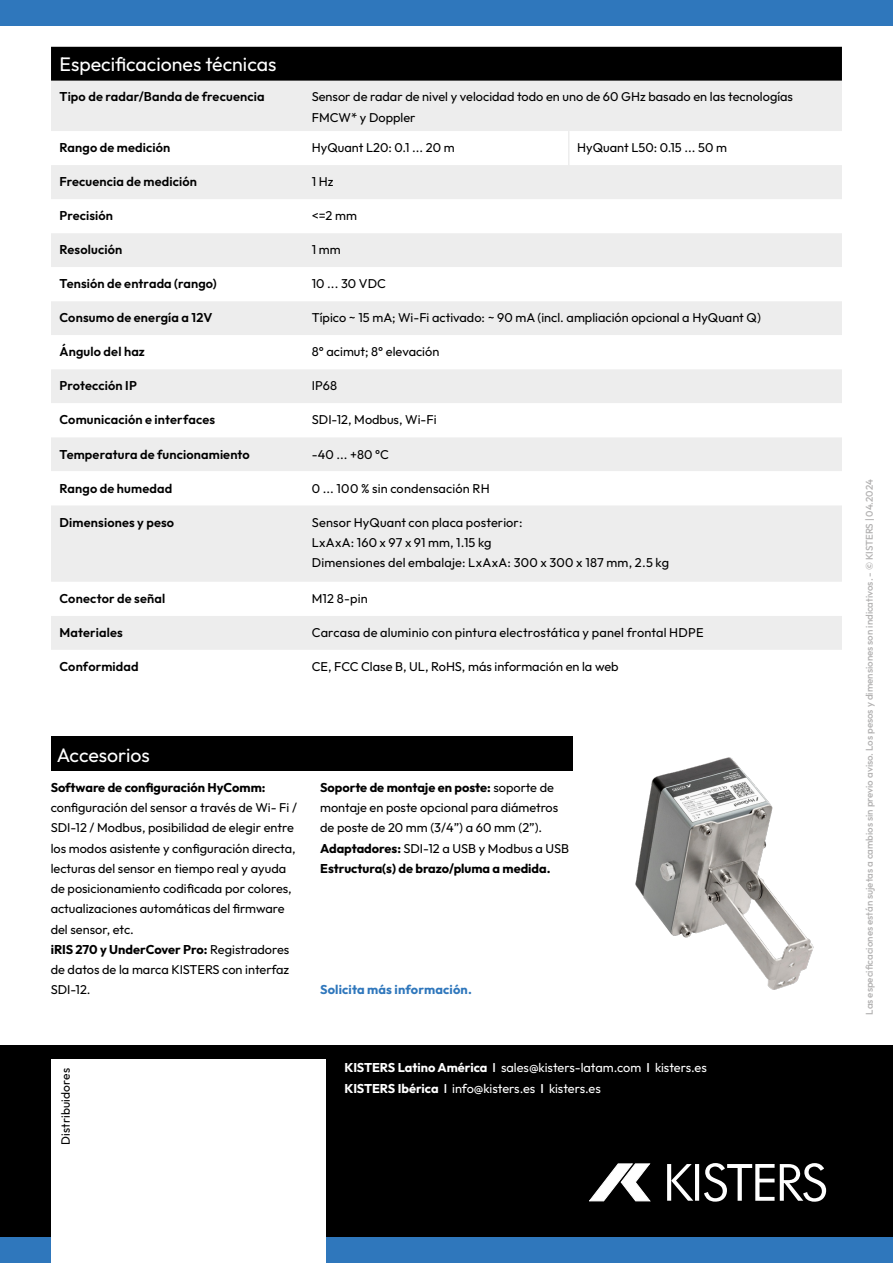
<style>
.page{position:relative;width:893px;height:1263px;background:#fff}
.page>*{position:absolute;margin:0;border:0;box-sizing:border-box;transform-origin:0 0}
.t1{font:19.5px "Outfit";color:#fff}
.t2{font:12.75px/20.2px "Outfit";color:#000}
.t3{font:600 12.75px "Outfit";letter-spacing:.01em;color:#000}
.t4{font:12.75px/20.2px "Outfit";color:#fff}
.t5{font:700 12.75px "Outfit";color:#000}
.t6{font:700 12.75px "Outfit";letter-spacing:.01em;color:#2f77bc}
.t7{font:12px "Outfit";letter-spacing:.015em;color:#000}
.t8{font:500 9.75px "Outfit";color:#b3b2b2}
.s1{font-weight:700}
.s2{font-weight:500}
</style>
<div class="page">
<img style="left:635px;top:757px;width:179px;height:233px">
<div style="left:0;top:1034px;width:893px;height:229px;background:#2f77bc;opacity:.4"></div>
<div style="left:0;top:0;width:893px;height:26px;background:#2f77bc"></div>
<div style="left:0;top:1237px;width:893px;height:26px;background:#2f77bc"></div>
<svg style="left:667px;top:1164px;width:4px;height:37px"></svg>
<svg style="left:671px;top:1164px;width:22px;height:37px"></svg>
<hr style="left:695px;top:1164px;width:4px;height:37px;background:#fff">
<svg style="left:704px;top:1163px;width:122px;height:39px"></svg>
<svg style="left:589px;top:1163px;width:61px;height:38px"></svg>
<div style="left:51px;top:1059px;width:274px;height:204px;background:#fff"></div>
<div style="left:51px;top:47px;width:791px;height:34px;background:#000"></div>
<div style="left:51px;top:81px;width:791px;height:50px;background:#ededed"></div>
<svg style="left:51px;top:233px;width:791px;height:417px;fill:#ededed"></svg>
<div style="left:51px;top:165px;width:791px;height:34px;background:#ededed"></div>
<hr style="left:568px;top:131px;width:1px;height:34px;background:#ededed">
<div style="left:51px;top:736px;width:522px;height:34px;background:#000"></div>
<h1 class="t1" style="left:60px;top:52px;width:218px">Especificaciones técnicas</h1>
<p class="t3" style="left:60px;top:90px;width:207px">Tipo de radar/Banda de frecuencia</p>
<p class="t2" style="left:312px;top:87px;width:483px">Sensor de radar de nivel y velocidad todo en uno de 60 GHz basado en las tecnologías<br>FMCW* y Doppler</p>
<p class="t3" style="left:60px;top:141px;width:112px">Rango de medición</p>
<p class="t2" style="left:312px;top:138px;width:144px">HyQuant L20: 0.1 ... 20 m</p>
<p class="t2" style="left:577px;top:138px;width:151px">HyQuant L50: 0.15 ... 50 m</p>
<p class="t3" style="left:60px;top:175px;width:139px">Frecuencia de medición</p>
<p class="t2" style="left:312px;top:172px;width:23px">1 Hz</p>
<p class="t3" style="left:60px;top:209px;width:55px">Precisión</p>
<p class="t2" style="left:312px;top:206px;width:47px">&lt;=2 mm</p>
<p class="t3" style="left:60px;top:243px;width:64px">Resolución</p>
<p class="t2" style="left:312px;top:240px;width:30px">1 mm</p>
<p class="t3" style="left:60px;top:277px;width:159px">Tensión de entrada (rango)</p>
<p class="t2" style="left:312px;top:274px;width:76px">10 ... 30 VDC</p>
<p class="t3" style="left:60px;top:311px;width:154px">Consumo de energía a 12V</p>
<p class="t2" style="left:312px;top:308px;width:450px">Típico ~ 15 mA; Wi-Fi activado: ~ 90 mA (incl. ampliación opcional a HyQuant Q)</p>
<p class="t3" style="left:60px;top:345px;width:87px">Ángulo del haz</p>
<p class="t2" style="left:312px;top:342px;width:129px">8° acimut; 8° elevación</p>
<p class="t3" style="left:60px;top:379px;width:79px">Protección IP</p>
<p class="t2" style="left:312px;top:376px;width:27px">IP68</p>
<p class="t3" style="left:60px;top:413px;width:157px">Comunicación e interfaces</p>
<p class="t2" style="left:312px;top:410px;width:126px">SDI-12, Modbus, Wi-Fi</p>
<p class="t3" style="left:60px;top:447px;width:192px">Temperatura de funcionamiento</p>
<p class="t2" style="left:312px;top:444px;width:78px">-40 ... +80 °C</p>
<p class="t3" style="left:60px;top:481px;width:114px">Rango de humedad</p>
<p class="t2" style="left:312px;top:478px;width:179px">0 ... 100 % sin condensación RH</p>
<p class="t3" style="left:60px;top:515px;width:116px">Dimensiones y peso</p>
<p class="t2" style="left:312px;top:512px;width:359px">Sensor HyQuant con placa posterior:<br>LxAxA: 160 x 97 x 91 mm, 1.15 kg<br>Dimensiones del embalaje: LxAxA: 300 x 300 x 187 mm, 2.5 kg</p>
<p class="t3" style="left:60px;top:591px;width:107px">Conector de señal</p>
<p class="t2" style="left:312px;top:589px;width:58px">M12 8-pin</p>
<p class="t3" style="left:60px;top:625px;width:65px">Materiales</p>
<p class="t2" style="left:312px;top:623px;width:393px">Carcasa de aluminio con pintura electrostática y panel frontal HDPE</p>
<p class="t3" style="left:60px;top:659px;width:81px">Conformidad</p>
<p class="t2" style="left:312px;top:657px;width:308px">CE, FCC Clase B, UL, RoHS, más información en la web</p>
<h1 class="t1" style="left:57px;top:743px;width:95px">Accesorios</h1>
<p class="t5" style="left:51px;top:780px;width:216px">Software de configuración HyComm:</p>
<p class="t2" style="left:51px;top:798px;width:248px">configuración del sensor a través de Wi- Fi / SDI-12 / Modbus, posibilidad de elegir entre los modos asistente y configuración directa, lecturas del sensor en tiempo real y ayuda de posicionamiento codificada por colores, actualizaciones automáticas del firmware del sensor, etc.<br><span class="s1">iRIS 270 y UnderCover Pro:</span> Registradores de datos de la marca KISTERS con interfaz SDI-12.</p>
<p class="t2" style="left:320px;top:778px;width:250px"><span class="s1">Soporte de montaje en poste:</span> soporte de montaje en poste opcional para diámetros de poste de 20 mm (3/4”) a 60 mm (2”).<br><span class="s1">Adaptadores:</span> SDI-12 a USB y Modbus a USB <span class="s1">Estructura(s) de brazo/pluma a medida.</span></p>
<p class="t6" style="left:320px;top:983px;width:153px">Solicita más información.</p>
<p class="t7" style="left:58px;top:1145px;width:79px;rotate:-90deg">Distribuidores</p>
<p class="t4" style="left:345px;top:1058px;width:364px"><span class="s1">KISTERS Latino América</span> <span class="s2">I</span> sales@kisters-latam.com <span class="s2">I</span> kisters.es<br><span class="s1">KISTERS Ibérica</span> <span class="s2">I</span> info@kisters.es <span class="s2">I</span> kisters.es</p>
<p class="t8" style="left:864px;top:1015px;width:537px;rotate:-90deg">Las especificaciones están sujetas a cambios sin previo aviso. Los pesos y dimensiones son indicativos. - © KISTERS | 04.2024</p>
</div>
